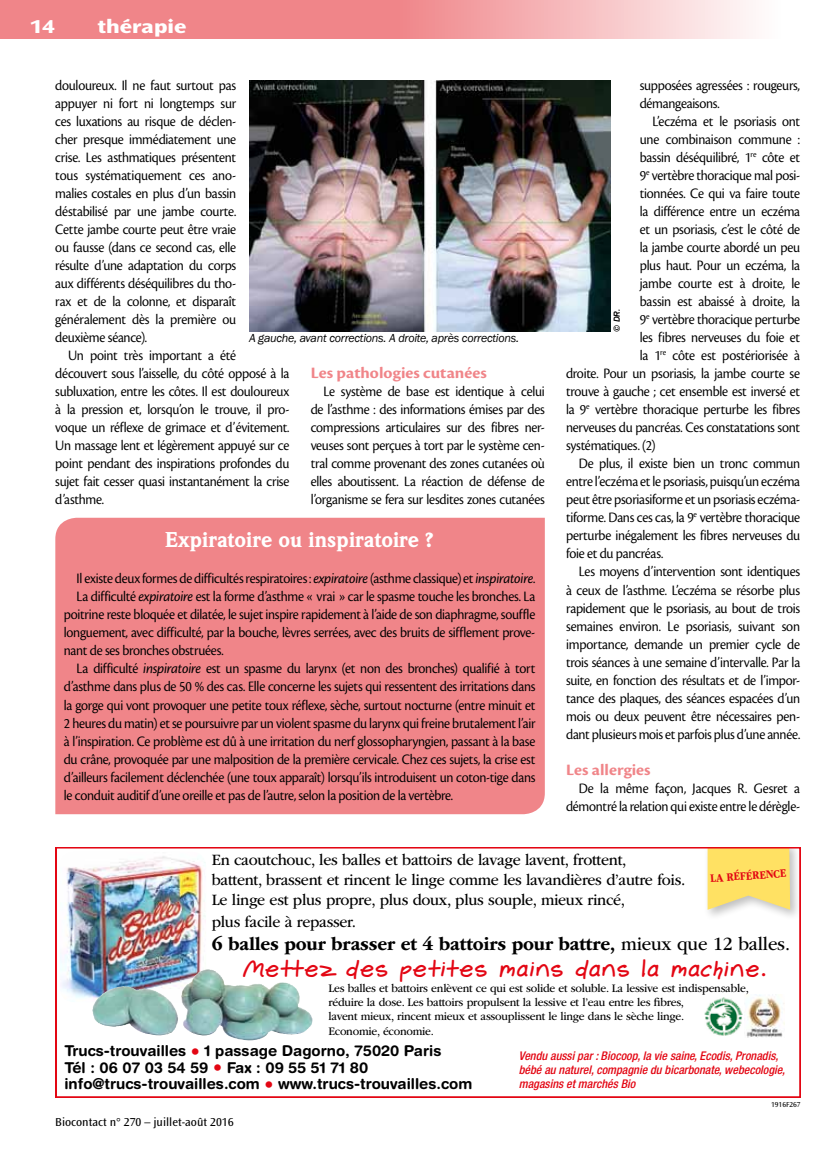
<style>
.page{position:relative;width:830px;height:1149px;background:#fff}
.page>*{position:absolute;margin:0;border:0;box-sizing:border-box;transform-origin:0 0}
.t1{font:24px "Gemelli";color:#e30613}
.t2{font:900 21px "Weidemann Std";color:#fff}
.t3{font:700 19.5px "ITC Garamond Std";letter-spacing:-.01em;color:#000;scale:.95 1}
.t4{font:800 expanded 19.5px "Ocean Sans Std";color:#fff}
.t5{font:16.5px/19.8px "ITC Garamond Std";letter-spacing:-.02em;color:#000;scale:.95 1}
.t6{font:16.5px "Cronos Pro Bold Disp";color:#f08589;scale:1.1 1}
.t7{font:15px/18px "Cronos Pro Disp";letter-spacing:-.015em;color:#000;text-align:justify;scale:.95 1}
.t8{font:700 15px/16.5px "Helvetica Rounded LT Std";color:#000}
.t9{font:12px/14.4px "ITC Garamond Std";letter-spacing:-.02em;color:#000;scale:.95 1}
.t10{font:italic 500 condensed 12px/14.4px "Helvetica Neue LT Std";color:#e30613}
.t11{font:italic 12px "Franklin Gothic";letter-spacing:-.02em;color:#000}
.t12{font:12px "Ocean Sans Std";color:#000}
.t13{font:700 12px "ITC Garamond Std";color:#e30613;scale:.85 1}
.t14{font:italic 500 9px "Franklin Gothic";color:#000}
.t15{font:7.5px "Ocean Sans Std";color:#000}
.s1{font-family:"Cronos Pro";font-style:italic}
.s2{font-weight:400}
.s3{font-size:18px;color:#e30613}
</style>
<div class="page">
<svg style="left:0;top:0;width:749px;height:38px;background:#f29ea1"></svg>
<svg style="left:55px;top:847px;width:745px;height:250px"></svg>
<div style="left:55px;top:517px;width:489px;height:297px;background:#f08589"></div>
<img style="left:249px;top:81px;width:361px;height:250px">
<h3 class="t4" style="left:30px;top:16px;width:27px">14</h3>
<h3 class="t4" style="left:98px;top:16px;width:90px">thérapie</h3>
<p class="t7" style="left:55px;top:76px;width:192px">douloureux. Il ne faut surtout pas appuyer ni fort ni longtemps sur ces luxations au risque de déclen&shy;cher presque immédiatement une crise. Les asthmatiques présentent tous systématiquement ces ano&shy;malies costales en plus d’un bassin déstabilisé par une jambe courte.<br>Cette jambe courte peut être vraie ou fausse (dans ce second cas, elle résulte d’une adaptation du corps aux différents déséquilibres du tho&shy;rax et de la colonne, et disparaît généralement dès la première ou deuxième séance).</p>
<p class="t7" style="left:55px;top:346px;width:248px;text-align:left;text-indent:13px">Un point très important a été découvert sous l’aisselle, du côté opposé à la subluxation, entre les côtes. Il est douloureux à la pression et, lorsqu’on le trouve, il pro&shy;voque un réflexe de grimace et d’évitement.<br>Un massage lent et légèrement appuyé sur ce point pendant des inspirations profondes du sujet fait cesser quasi instantanément la crise d’asthme.</p>
<p class="t11" style="left:249px;top:331px;width:271px">A gauche, avant corrections. A droite, après corrections.</p>
<p class="t6" style="left:310px;top:363px;width:161px">Les pathologies cutanées</p>
<p class="t7" style="left:310px;top:382px;width:248px;text-indent:13px">Le système de base est identique à celui de l’asthme : des informations émises par des compressions articulaires sur des fibres ner&shy;veuses sont perçues à tort par le système cen&shy;tral comme provenant des zones cutanées où elles aboutissent. La réaction de défense de l’organisme se fera sur lesdites zones cutanées</p>
<h2 class="t2" style="left:165px;top:527px;width:270px">Expiratoire ou inspiratoire ?</h2>
<p class="t7" style="left:77px;top:569px;width:484px">Il existe deux formes de difficultés respiratoires : <span class="s1">expiratoire</span> (asthme classique) et <span class="s1">inspiratoire</span>.</p>
<p class="t7" style="left:77px;top:587px;width:484px">La difficulté <span class="s1">expiratoire</span> est la forme d’asthme « vrai » car le spasme touche les bronches. La</p>
<p class="t7" style="left:64px;top:605px;width:497px">poitrine reste bloquée et dilatée, le sujet inspire rapidement à l’aide de son diaphragme, souffle</p>
<p class="t7" style="left:64px;top:623px;width:497px">longuement, avec difficulté, par la bouche, lèvres serrées, avec des bruits de sifflement prove-</p>
<p class="t7" style="left:64px;top:641px;width:169px">nant de ses bronches obstruées.</p>
<p class="t7" style="left:77px;top:659px;width:484px">La difficulté <span class="s1">inspiratoire</span> est un spasme du larynx (et non des bronches) qualifié à tort</p>
<p class="t7" style="left:64px;top:677px;width:497px">d’asthme dans plus de 50 % des cas. Elle concerne les sujets qui ressentent des irritations dans</p>
<p class="t7" style="left:64px;top:695px;width:497px">la gorge qui vont provoquer une petite toux réflexe, sèche, surtout nocturne (entre minuit et</p>
<p class="t7" style="left:64px;top:713px;width:497px">2 heures du matin) et se poursuivre par un violent spasme du larynx qui freine brutalement l’air</p>
<p class="t7" style="left:64px;top:731px;width:497px">à l’inspiration. Ce problème est dû à une irritation du nerf glossopharyngien, passant à la base</p>
<p class="t7" style="left:64px;top:749px;width:497px">du crâne, provoquée par une malposition de la première cervicale. Chez ces sujets, la crise est</p>
<p class="t7" style="left:64px;top:767px;width:497px">d’ailleurs facilement déclenchée (une toux apparaît) lorsqu’ils introduisent un coton-tige dans</p>
<p class="t7" style="left:64px;top:785px;width:411px">le conduit auditif d’une oreille et pas de l’autre, selon la position de la vertèbre.</p>
<p class="t7" style="left:639px;top:76px;width:170px">supposées agressées : rougeurs, démangeaisons.</p>
<p class="t7" style="left:652px;top:112px;width:157px">L’eczéma et le psoriasis ont</p>
<p class="t7" style="left:639px;top:130px;width:170px">une combinaison commune :</p>
<p class="t7" style="left:639px;top:148px;width:170px">bassin déséquilibré, 1<sup>re</sup> côte et</p>
<p class="t7" style="left:639px;top:166px;width:170px">9<sup>e</sup> vertèbre thoracique mal posi-</p>
<p class="t7" style="left:639px;top:184px;width:170px">tionnées. Ce qui va faire toute</p>
<p class="t7" style="left:639px;top:202px;width:170px">la différence entre un eczéma</p>
<p class="t7" style="left:639px;top:220px;width:170px">et un psoriasis, c’est le côté de</p>
<p class="t7" style="left:639px;top:238px;width:170px">la jambe courte abordé un peu</p>
<p class="t7" style="left:639px;top:256px;width:170px">plus haut. Pour un eczéma, la</p>
<p class="t7" style="left:639px;top:274px;width:170px">jambe courte est à droite, le</p>
<p class="t7" style="left:639px;top:292px;width:170px">bassin est abaissé à droite, la</p>
<p class="t7" style="left:639px;top:310px;width:170px">9<sup>e</sup> vertèbre thoracique perturbe</p>
<p class="t7" style="left:639px;top:328px;width:170px">les fibres nerveuses du foie et</p>
<p class="t7" style="left:639px;top:346px;width:170px">la 1<sup>re</sup> côte est postériorisée à</p>
<p class="t7" style="left:566px;top:364px;width:248px">droite. Pour un psoriasis, la jambe courte se</p>
<p class="t7" style="left:566px;top:382px;width:248px">trouve à gauche ; cet ensemble est inversé et</p>
<p class="t7" style="left:566px;top:400px;width:248px">la 9<sup>e</sup> vertèbre thoracique perturbe les fibres</p>
<p class="t7" style="left:566px;top:418px;width:248px">nerveuses du pancréas. Ces constatations sont</p>
<p class="t7" style="left:566px;top:436px;width:95px">systématiques. (2)</p>
<p class="t7" style="left:578px;top:454px;width:234px">De plus, il existe bien un tronc commun</p>
<p class="t7" style="left:566px;top:472px;width:248px">entre l’eczéma et le psoriasis, puisqu’un eczéma</p>
<p class="t7" style="left:566px;top:490px;width:248px">peut être psoriasiforme et un psoriasis eczéma-</p>
<p class="t7" style="left:566px;top:508px;width:248px">tiforme. Dans ces cas, la 9<sup>e</sup> vertèbre thoracique</p>
<p class="t7" style="left:566px;top:526px;width:248px">perturbe inégalement les fibres nerveuses du</p>
<p class="t7" style="left:566px;top:544px;width:104px">foie et du pancréas.</p>
<p class="t7" style="left:578px;top:562px;width:234px">Les moyens d’intervention sont identiques</p>
<p class="t7" style="left:566px;top:580px;width:248px">à ceux de l’asthme. L’eczéma se résorbe plus</p>
<p class="t7" style="left:566px;top:598px;width:248px">rapidement que le psoriasis, au bout de trois</p>
<p class="t7" style="left:566px;top:616px;width:248px">semaines environ. Le psoriasis, suivant son</p>
<p class="t7" style="left:566px;top:634px;width:248px">importance, demande un premier cycle de</p>
<p class="t7" style="left:566px;top:652px;width:248px">trois séances à une semaine d’intervalle. Par la</p>
<p class="t7" style="left:566px;top:670px;width:248px">suite, en fonction des résultats et de l’impor-</p>
<p class="t7" style="left:566px;top:688px;width:248px">tance des plaques, des séances espacées d’un</p>
<p class="t7" style="left:566px;top:706px;width:248px">mois ou deux peuvent être nécessaires pen-</p>
<p class="t7" style="left:566px;top:724px;width:248px">dant plusieurs mois et parfois plus d’une année.</p>
<p class="t6" style="left:566px;top:759px;width:78px">Les allergies</p>
<p class="t7" style="left:566px;top:778px;width:248px;text-align:right">De la même façon, Jacques R. Gesret a démontré la relation qui existe entre le dérègle-</p>
<p class="t14" style="left:610px;top:331px;width:24px;rotate:-90deg">© DR.</p>
<p class="t5" style="left:212px;top:850px;width:500px">En caoutchouc, les balles et battoirs de lavage lavent, frottent,<br>battent, brassent et rincent le linge comme les lavandières d’autre fois.<br>Le linge est plus propre, plus doux, plus souple, mieux rincé,</p>
<p class="t5" style="left:212px;top:911px;width:153px">plus facile à repasser.</p>
<h3 class="t3" style="left:212px;top:932px;width:610px">6 balles pour brasser et 4 battoirs pour battre, <span class="s2">mieux que 12 balles.</span></h3>
<h1 class="t1" style="left:243px;top:953px;width:525px">Mettez des petites mains dans la machine.</h1>
<p class="t13" style="left:709px;top:871px;width:91px;rotate:-4deg">la référence</p>
<p class="t9" style="left:328px;top:980px;width:444px">Les balles et battoirs enlèvent ce qui est solide et soluble. La lessive est indispensable, réduire la dose. Les battoirs propulsent la lessive et l’eau entre les fibres,<br>lavent mieux, rincent mieux et assouplissent le linge dans le sèche linge.<br>Economie, économie.</p>
<p class="t8" style="left:64px;top:1042px;width:409px">Trucs-trouvailles <span class="s3">•</span> 1 passage Dagorno, 75020 Paris<br>Tél : 06 07 03 54 59 <span class="s3">•</span> Fax : 09 55 51 71 80 info@trucs-trouvailles.com <span class="s3">•</span> www.trucs-trouvailles.com</p>
<p class="t12" style="left:55px;top:1115px;width:180px">Biocontact n° 270 – juillet-août 2016</p>
<p class="t10" style="left:518px;top:1047px;width:267px">Vendu aussi par : Biocoop, la vie saine, Ecodis, Pronadis, bébé au naturel, compagnie du bicarbonate, webecologie, magasins et marchés Bio</p>
<p class="t15" style="left:770px;top:1099px;width:31px">1916F267</p>
</div>
